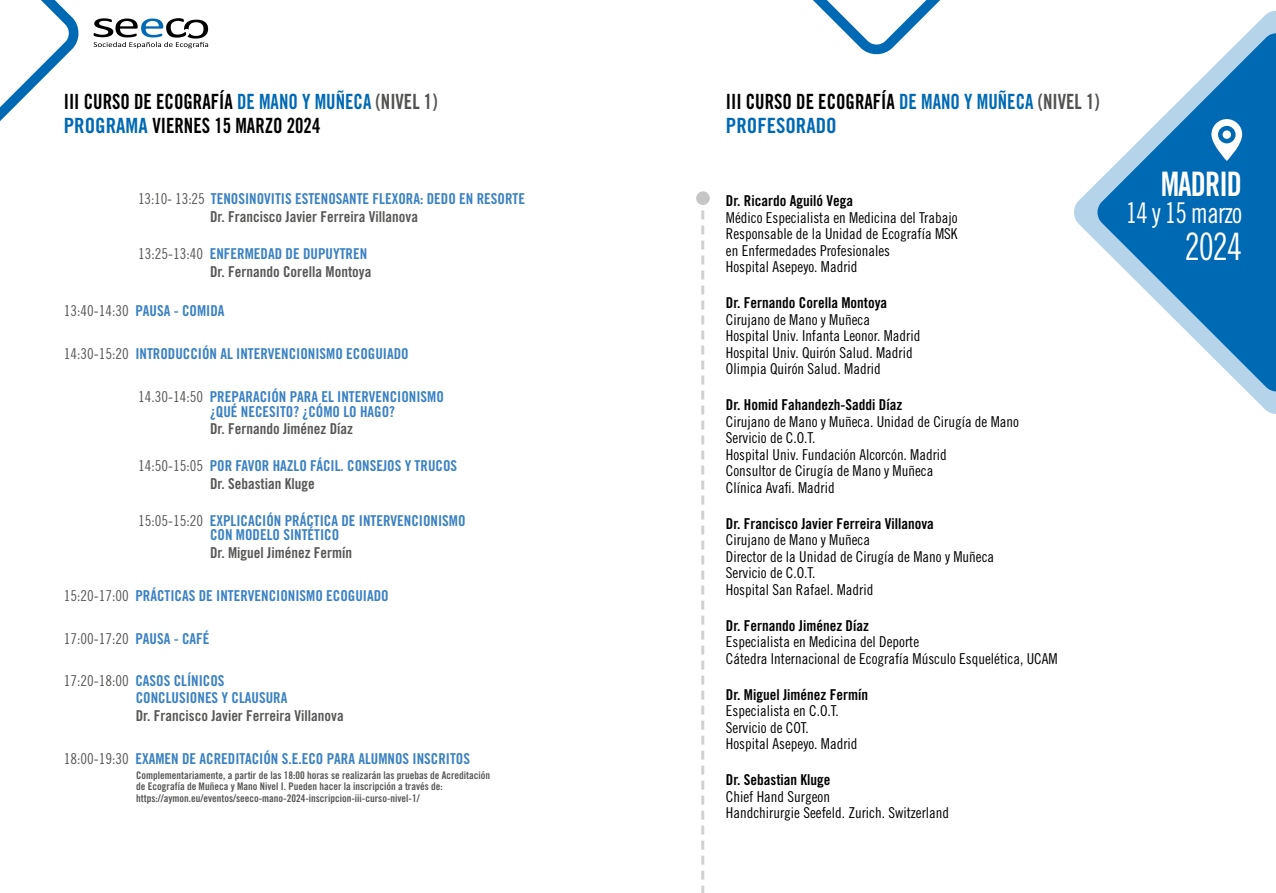
<style>
.page{position:relative;width:1276px;height:893px;background:#fff}
.page>*{position:absolute;margin:0;border:0;box-sizing:border-box;transform-origin:0 0}
.t1{font:37.8px "Trade Gothic LT Std Cn 18";color:#fff;scale:.9 1}
.t2{font:33.75px "Trade Gothic LT Std Bd Cn 20";letter-spacing:-.03em;color:#fff;scale:.9 1}
.t3{font:28.5px "Trade Gothic LT Std Cn 18";letter-spacing:-.03em;color:#fff;scale:.9 1}
.t4{font:21px "Trade Gothic LT Std Bd Cn 20";color:#000;scale:.9 1}
.t5{font:21px/24.5px "Trade Gothic LT Std Bd Cn 20";color:#0069b3;scale:.9 1}
.t6{font:15px/16.5px "Trade Gothic LT Std Cn 18";color:#000}
.t7{font:15px/17.7px "Trade Gothic LT Std Bd Cn 20";color:#3a81c3}
.t8{font:15px "Trade Gothic LT Std Bd Cn 20";color:#000}
.t9{font:15px/17.7px "Trade Gothic LT Std Bd Cn 20";color:#575756;text-align:right}
.t10{font:15px "Trade Gothic LT Std Cn 18";color:#575756}
.t11{font:10.5px/11.7px "Trade Gothic LT Std Bd Cn 20";color:#575756}
.s1{color:#0069b3}
.s2{color:#525251}
.s3{color:#000}
.s4{font-family:"Trade Gothic LT Std Cn 18";color:#575756}
.s5{color:#575756}
.s6{font-family:"Trade Gothic LT Std Cn 18"}
.s7{color:#3a81c3}
.s8{font-family:"Trade Gothic LT Std Bd Cn 20";color:#3a81c3}
</style>
<div class="page">
<svg style="left:1074px;top:10px;width:202px;height:404px"></svg>
<svg style="left:1096px;top:32px;width:180px;height:361px;fill:#0069b3"></svg>
<svg style="left:0;top:0;width:79px;height:121px"></svg>
<svg style="left:813px;top:0;width:127px;height:55px"></svg>
<svg style="left:701px;top:210px;width:3px;height:683px"></svg>
<div style="left:696px;top:191px;width:14px;height:14px;background:#c6c6c6;border-radius:50%"></div>
<svg style="left:94px;top:18px;width:114px;height:30px"></svg>
<svg style="left:1211px;top:119px;width:31px;height:42px"></svg>
<div style="left:1218px;top:126px;width:17px;height:17px;background:#0069b3;border-radius:50%"></div>
<div style="left:1222px;top:130px;width:9px;height:9px;background:#fff;border-radius:50%"></div>
<h3 class="t4" style="left:64px;top:88px;width:417px">III CURSO DE ECOGRAFÍA <span class="s1">DE MANO Y MUÑECA</span> <span class="s2">(NIVEL 1)</span></h3>
<h3 class="t5" style="left:726px;top:89px;width:417px"><span class="s3">III CURSO DE ECOGRAFÍA</span> DE MANO Y MUÑECA <span class="s2">(NIVEL 1)<br></span>PROFESORADO</h3>
<h3 class="t4" style="left:64px;top:113px;width:287px"><span class="s1">PROGRAMA</span> VIERNES 15 MARZO 2024</h3>
<p class="t7" style="left:210px;top:190px;width:316px;text-indent:-72px"><span class="s4">13:10- 13:25</span> TENOSINOVITIS ESTENOSANTE FLEXORA: DEDO EN RESORTE<br><span class="s5">Dr. Francisco Javier Ferreira Villanova</span></p>
<p class="t9" style="left:138px;top:244px;width:235px"><span class="s6">13:25-13:40</span> <span class="s7">ENFERMEDAD DE DUPUYTREN<br></span>Dr. Fernando Corella Montoya</p>
<p class="t7" style="left:64px;top:302px;width:162px"><span class="s4">13:40-14:30</span> PAUSA - COMIDA</p>
<p class="t7" style="left:64px;top:345px;width:346px"><span class="s4">14:30-15:20</span> INTRODUCCIÓN AL INTERVENCIONISMO ECOGUIADO</p>
<p class="t7" style="left:210px;top:389px;width:235px;line-height:14.7px;text-indent:-72px"><span class="s4">14.30-14:50</span> PREPARACIÓN PARA EL INTERVENCIONISMO ¿QUÉ NECESITO? ¿CÓMO LO HAGO?</p>
<p class="t9" style="left:210px;top:420px;width:144px">Dr. Fernando Jiménez Díaz</p>
<p class="t7" style="left:210px;top:457px;width:249px;text-indent:-72px"><span class="s4">14:50-15:05</span> POR FAVOR HAZLO FÁCIL. CONSEJOS Y TRUCOS<br><span class="s5">Dr. Sebastian Kluge</span></p>
<p class="t7" style="left:210px;top:513px;width:257px;line-height:14.7px;text-indent:-72px"><span class="s4">15:05-15:20</span> EXPLICACIÓN PRÁCTICA DE INTERVENCIONISMO<br>CON MODELO SINTÉTICO</p>
<p class="t9" style="left:210px;top:544px;width:144px">Dr. Miguel Jiménez Fermín</p>
<p class="t7" style="left:64px;top:586px;width:326px"><span class="s4">15:20-17:00</span> PRÁCTICAS DE INTERVENCIONISMO ECOGUIADO</p>
<p class="t10" style="left:64px;top:629px;width:147px">17:00-17:20 <span class="s8">PAUSA - CAFÉ</span></p>
<p class="t7" style="left:136px;top:672px;width:153px;line-height:16.8px;text-indent:-72px"><span class="s4">17:20-18:00</span> CASOS CLÍNICOS<br>CONCLUSIONES Y CLAUSURA</p>
<p class="t9" style="left:136px;top:707px;width:209px">Dr. Francisco Javier Ferreira Villanova</p>
<p class="t7" style="left:64px;top:749px;width:408px"><span class="s4">18:00-19:30</span> EXAMEN DE ACREDITACIÓN S.E.ECO PARA ALUMNOS INSCRITOS</p>
<p class="t11" style="left:136px;top:769px;width:355px">Complementariamente, a partir de las 18:00 horas se realizarán las pruebas de Acreditación de Ecografía de Muñeca y Mano Nivel I. Pueden hacer la inscripción a través de: https://aymon.eu/eventos/seeco-mano-2024-inscripcion-iii-curso-nivel-1/</p>
<p class="t8" style="left:726px;top:192px;width:129px">Dr. Ricardo Aguiló Vega</p>
<p class="t6" style="left:726px;top:209px;width:233px">Médico Especialista en Medicina del Trabajo Responsable de la Unidad de Ecografía MSK en Enfermedades Profesionales<br>Hospital Asepeyo. Madrid</p>
<p class="t8" style="left:726px;top:294px;width:163px">Dr. Fernando Corella Montoya</p>
<p class="t6" style="left:726px;top:311px;width:196px">Cirujano de Mano y Muñeca<br>Hospital Univ. Infanta Leonor. Madrid<br>Hospital Univ. Quirón Salud. Madrid<br>Olimpia Quirón Salud. Madrid</p>
<p class="t8" style="left:726px;top:396px;width:178px">Dr. Homid Fahandezh-Saddi Díaz</p>
<p class="t6" style="left:726px;top:413px;width:295px">Cirujano de Mano y Muñeca. Unidad de Cirugía de Mano Servicio de C.O.T.<br>Hospital Univ. Fundación Alcorcón. Madrid<br>Consultor de Cirugía de Mano y Muñeca<br>Clínica Avafi. Madrid</p>
<p class="t8" style="left:726px;top:514px;width:209px">Dr. Francisco Javier Ferreira Villanova</p>
<p class="t6" style="left:726px;top:532px;width:270px">Cirujano de Mano y Muñeca<br>Director de la Unidad de Cirugía de Mano y Muñeca<br>Servicio de C.O.T.<br>Hospital San Rafael. Madrid</p>
<p class="t8" style="left:726px;top:616px;width:144px">Dr. Fernando Jiménez Díaz</p>
<p class="t6" style="left:726px;top:634px;width:333px">Especialista en Medicina del Deporte<br>Cátedra Internacional de Ecografía Músculo Esquelética, UCAM</p>
<p class="t8" style="left:726px;top:685px;width:144px">Dr. Miguel Jiménez Fermín</p>
<p class="t6" style="left:726px;top:703px;width:133px">Especialista en C.O.T.<br>Servicio de COT.<br>Hospital Asepeyo. Madrid</p>
<p class="t8" style="left:726px;top:771px;width:106px">Dr. Sebastian Kluge</p>
<p class="t6" style="left:726px;top:788px;width:225px">Chief Hand Surgeon<br>Handchirurgie Seefeld. Zurich. Switzerland</p>
<h2 class="t2" style="left:1160px;top:163px;width:92px">MADRID</h2>
<h3 class="t3" style="left:1125px;top:196px;width:131px">14 y 15 marzo</h3>
<h1 class="t1" style="left:1184px;top:224px;width:65px">2024</h1>
</div>
